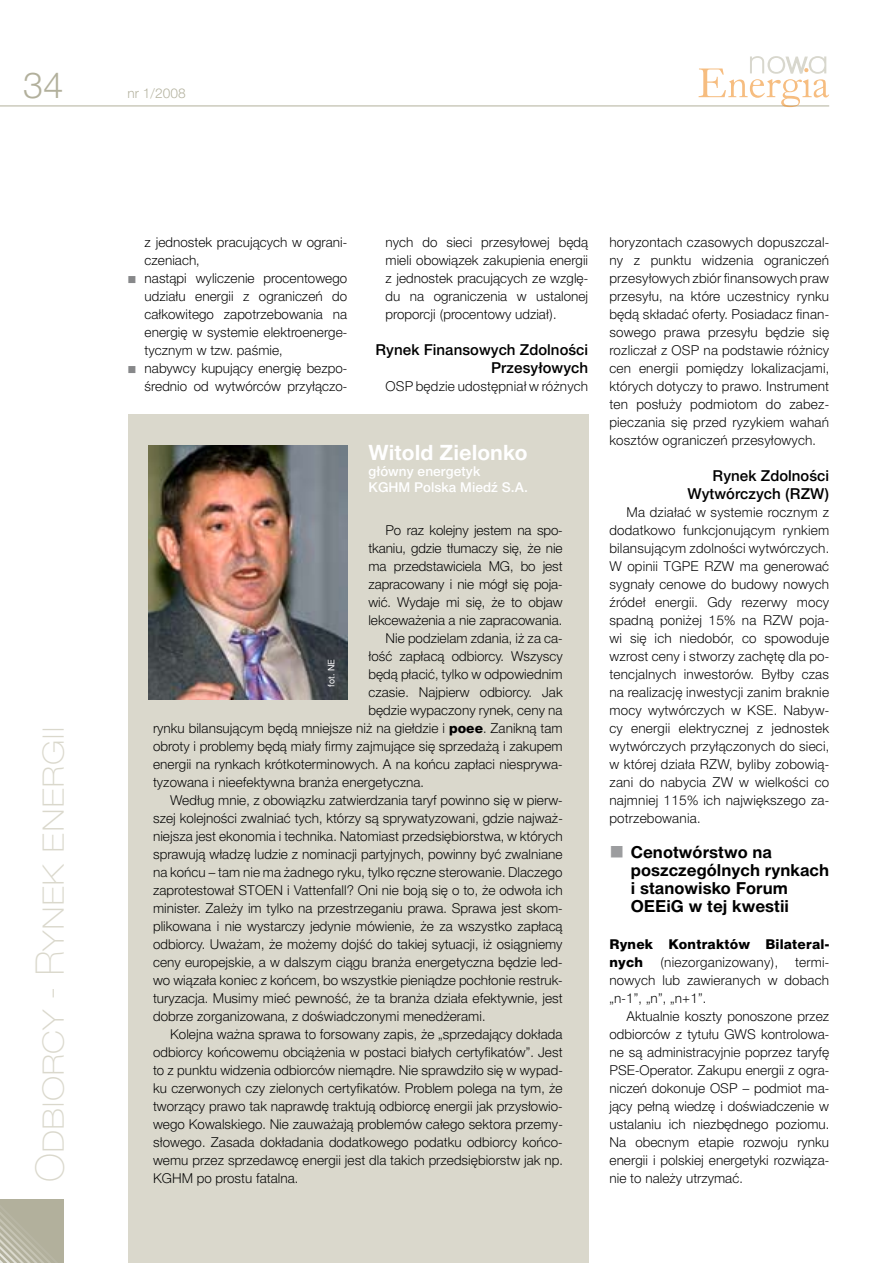
<style>
.page{position:relative;width:893px;height:1263px;background:#fff}
.page>*{position:absolute;margin:0;border:0;box-sizing:border-box;transform-origin:0 0}
.t1{font:39px "Switzer EFN Thin";color:#dad8cc}
.t2{font:36px "Switzer EFN Light";color:#b2b09c}
.t3{font:700 21px "Switzer EFN";color:#fff}
.t4{font:700 16.5px/18px "Switzer EFN";color:#000}
.t5{font:15px/18px "Switzer EFN Medium";color:#000;text-align:right}
.t6{font:13.5px/18px "Switzer EFN Light";color:#000;text-align:justify}
.t7{font:13.5px/16.2px "Switzer EFN Medium";color:#fff}
.t8{font:13.5px/18px "Switzer EFN Heavy";letter-spacing:.01em;color:#000}
.t9{font:13.5px "Switzer EFN Light";color:#b2b09c}
.t10{font:9px "Switzer EFN";color:#fff}
.s1{font-family:"Switzer EFN Heavy"}
</style>
<div class="page">
<hr style="left:0;top:106px;width:829px;height:1px;background:#b2b09c">
<svg style="left:699px;top:56px;width:130px;height:51px"></svg>
<div style="left:128px;top:414px;width:460px;height:849px;background:#dad8cc"></div>
<svg style="left:0;top:1199px;width:64px;height:64px;background:#b6b4a1"></svg>
<img style="left:149px;top:445px;width:198px;height:254px">
<h2 class="t2" style="left:23px;top:64px;width:42px">34</h2>
<h1 class="t1" style="left:28px;top:1182px;width:457px;rotate:-90deg">Odbiorcy - Rynek energii</h1>
<p class="t9" style="left:128px;top:85px;width:60px">nr 1/2008</p>
<p class="t6" style="left:145px;top:233px;width:204px;text-align:left">z jednostek pracujących w ograni&shy;czeniach,<br>nastąpi wyliczenie procentowego udziału energii z ograniczeń do całkowitego zapotrzebowania na energię w systemie elektroenerge&shy;tycznym w tzw. paśmie,<br>nabywcy kupujący energię bezpo&shy;średnio od wytwórców przyłączo-</p>
<p class="t6" style="left:386px;top:233px;width:204px">nych do sieci przesyłowej będą mieli obowiązek zakupienia energii z jednostek pracujących ze wzglę&shy;du na ograniczenia w ustalonej proporcji (procentowy udział).</p>
<p class="t5" style="left:375px;top:340px;width:214px">Rynek Finansowych Zdolności<br>Przesyłowych</p>
<p class="t6" style="left:386px;top:377px;width:204px">OSP będzie udostępniał w różnych</p>
<h3 class="t3" style="left:369px;top:440px;width:161px">Witold Zielonko</h3>
<p class="t7" style="left:369px;top:463px;width:161px">główny energetyk<br>KGHM Polska Miedź S.A.</p>
<p class="t6" style="left:386px;top:521px;width:179px">Po raz kolejny jestem na spo-</p>
<p class="t6" style="left:369px;top:539px;width:196px">tkaniu, gdzie tłumaczy się, że nie</p>
<p class="t6" style="left:369px;top:557px;width:196px">ma przedstawiciela MG, bo jest</p>
<p class="t6" style="left:369px;top:575px;width:196px">zapracowany i nie mógł się poja-</p>
<p class="t6" style="left:369px;top:593px;width:196px">wić. Wydaje mi się, że to objaw</p>
<p class="t6" style="left:369px;top:611px;width:195px">lekceważenia a nie zapracowania.</p>
<p class="t6" style="left:386px;top:629px;width:179px">Nie podzielam zdania, iż za ca-</p>
<p class="t6" style="left:369px;top:647px;width:196px">łość zapłacą odbiorcy. Wszyscy</p>
<p class="t6" style="left:369px;top:665px;width:196px">będą płacić, tylko w odpowiednim</p>
<p class="t6" style="left:369px;top:683px;width:196px">czasie. Najpierw odbiorcy. Jak</p>
<p class="t6" style="left:369px;top:701px;width:196px">będzie wypaczony rynek, ceny na</p>
<p class="t6" style="left:153px;top:719px;width:411px">rynku bilansującym będą mniejsze niż na giełdzie i <span class="s1">poee</span>. Zanikną tam</p>
<p class="t6" style="left:153px;top:737px;width:411px">obroty i problemy będą miały firmy zajmujące się sprzedażą i zakupem</p>
<p class="t6" style="left:153px;top:755px;width:411px">energii na rynkach krótkoterminowych. A na końcu zapłaci niesprywa-</p>
<p class="t6" style="left:153px;top:773px;width:272px">tyzowana i nieefektywna branża energetyczna.</p>
<p class="t6" style="left:170px;top:791px;width:394px">Według mnie, z obowiązku zatwierdzania taryf powinno się w pierw-</p>
<p class="t6" style="left:153px;top:809px;width:411px">szej kolejności zwalniać tych, którzy są sprywatyzowani, gdzie najważ-</p>
<p class="t6" style="left:153px;top:827px;width:411px">niejsza jest ekonomia i technika. Natomiast przedsiębiorstwa, w których</p>
<p class="t6" style="left:153px;top:845px;width:411px">sprawują władzę ludzie z nominacji partyjnych, powinny być zwalniane</p>
<p class="t6" style="left:153px;top:863px;width:411px">na końcu – tam nie ma żadnego ryku, tylko ręczne sterowanie. Dlaczego</p>
<p class="t6" style="left:153px;top:881px;width:411px">zaprotestował STOEN i Vattenfall? Oni nie boją się o to, że odwoła ich</p>
<p class="t6" style="left:153px;top:899px;width:411px">minister. Zależy im tylko na przestrzeganiu prawa. Sprawa jest skom-</p>
<p class="t6" style="left:153px;top:917px;width:411px">plikowana i nie wystarczy jedynie mówienie, że za wszystko zapłacą</p>
<p class="t6" style="left:153px;top:935px;width:411px">odbiorcy. Uważam, że możemy dojść do takiej sytuacji, iż osiągniemy</p>
<p class="t6" style="left:153px;top:953px;width:411px">ceny europejskie, a w dalszym ciągu branża energetyczna będzie led-</p>
<p class="t6" style="left:153px;top:971px;width:411px">wo wiązała koniec z końcem, bo wszystkie pieniądze pochłonie restruk-</p>
<p class="t6" style="left:153px;top:989px;width:411px">turyzacja. Musimy mieć pewność, że ta branża działa efektywnie, jest</p>
<p class="t6" style="left:153px;top:1007px;width:334px">dobrze zorganizowana, z doświadczonymi menedżerami.</p>
<p class="t6" style="left:170px;top:1025px;width:394px">Kolejna ważna sprawa to forsowany zapis, że „sprzedający dokłada</p>
<p class="t6" style="left:153px;top:1043px;width:411px">odbiorcy końcowemu obciążenia w postaci białych certyfikatów”. Jest</p>
<p class="t6" style="left:153px;top:1061px;width:411px">to z punktu widzenia odbiorców niemądre. Nie sprawdziło się w wypad-</p>
<p class="t6" style="left:153px;top:1079px;width:411px">ku czerwonych czy zielonych certyfikatów. Problem polega na tym, że</p>
<p class="t6" style="left:153px;top:1097px;width:411px">tworzący prawo tak naprawdę traktują odbiorcę energii jak przysłowio-</p>
<p class="t6" style="left:153px;top:1115px;width:411px">wego Kowalskiego. Nie zauważają problemów całego sektora przemy-</p>
<p class="t6" style="left:153px;top:1133px;width:411px">słowego. Zasada dokładania dodatkowego podatku odbiorcy końco-</p>
<p class="t6" style="left:153px;top:1151px;width:411px">wemu przez sprzedawcę energii jest dla takich przedsiębiorstw jak np.</p>
<p class="t10" style="left:326px;top:686px;width:29px;rotate:-90deg">fot. NE</p>
<p class="t6" style="left:153px;top:1169px;width:147px">KGHM po prostu fatalna.</p>
<p class="t6" style="left:609px;top:233px;width:221px">horyzontach czasowych dopuszczal&shy;ny z punktu widzenia ograniczeń przesyłowych zbiór finansowych praw przesyłu, na które uczestnicy rynku będą składać oferty. Posiadacz finan&shy;sowego prawa przesyłu będzie się rozliczał z OSP na podstawie różnicy cen energii pomiędzy lokalizacjami, których dotyczy to prawo. Instrument ten posłuży podmiotom do zabez&shy;pieczania się przed ryzykiem wahań kosztów ograniczeń przesyłowych.</p>
<p class="t5" style="left:687px;top:466px;width:143px">Rynek Zdolności<br>Wytwórczych (RZW)</p>
<p class="t6" style="left:609px;top:503px;width:221px;text-indent:17px">Ma działać w systemie rocznym z dodatkowo funkcjonującym rynkiem bilansującym zdolności wytwórczych.<br>W opinii TGPE RZW ma generować sygnały cenowe do budowy nowych źródeł energii. Gdy rezerwy mocy spadną poniżej 15% na RZW poja&shy;wi się ich niedobór, co spowoduje wzrost ceny i stworzy zachętę dla po&shy;tencjalnych inwestorów. Byłby czas na realizację inwestycji zanim braknie mocy wytwórczych w KSE. Nabyw&shy;cy energii elektrycznej z jednostek wytwórczych przyłączonych do sieci, w której działa RZW, byliby zobowią&shy;zani do nabycia ZW w wielkości co najmniej 115% ich największego za&shy;potrzebowania.</p>
<p class="t4" style="left:631px;top:843px;width:200px">Cenotwórstwo na poszczególnych rynkach i stanowisko Forum<br>OEEiG w tej kwestii</p>
<p class="t8" style="left:609px;top:935px;width:221px">Rynek Kontraktów Bilateral&shy;nych</p>
<p class="t6" style="left:660px;top:953px;width:119px">(niezorganizowany),</p>
<p class="t6" style="left:609px;top:953px;width:221px;text-indent:186px">termi&shy;nowych lub zawieranych w dobach „n-1”, „n”, „n+1”.</p>
<p class="t6" style="left:609px;top:1007px;width:221px;text-indent:17px">Aktualnie koszty ponoszone przez odbiorców z tytułu GWS kontrolowa&shy;ne są administracyjnie poprzez taryfę PSE-Operator. Zakupu energii z ogra&shy;niczeń dokonuje OSP – podmiot ma&shy;jący pełną wiedzę i doświadczenie w ustalaniu ich niezbędnego poziomu.<br>Na obecnym etapie rozwoju rynku energii i polskiej energetyki rozwiąza&shy;nie to należy utrzymać.</p>
</div>
